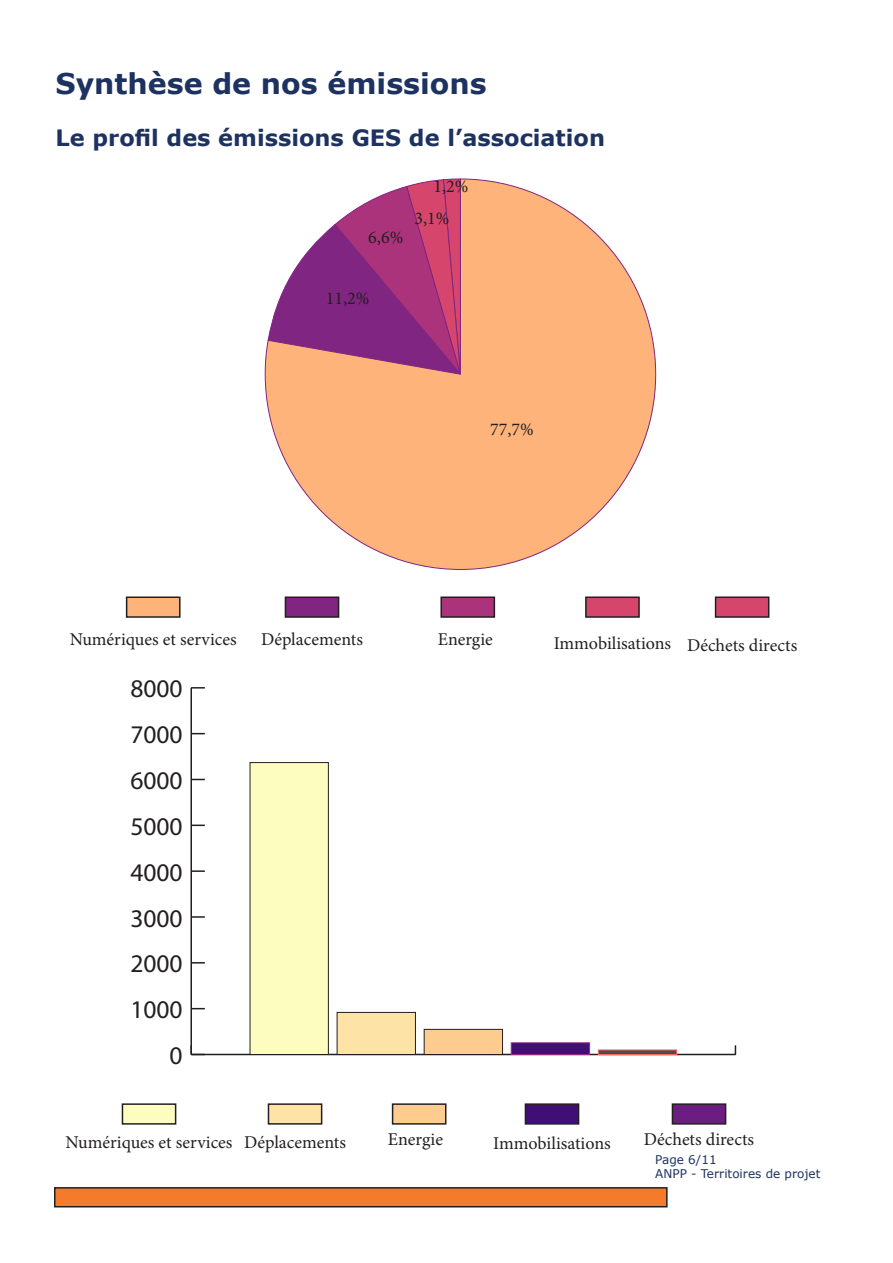
<style>
.page{position:relative;width:893px;height:1263px;background:#fff}
.page>*{position:absolute;margin:0;border:0;box-sizing:border-box;transform-origin:0 0}
.t1{font:700 28.5px "Verdana";color:#1d3260}
.t2{font:25.5px "Myriad Pro";color:#231f20}
.t3{font:700 22.5px "Verdana";color:#1d3260}
.t4{font:18px "Minion Pro";color:#231f20}
.t5{font:12px "Verdana";color:#1d3260}
</style>
<div class="page">
<div style="left:55px;top:1188px;width:612px;height:19px;background:#f47b2c"></div>
<div style="left:54px;top:1187px;width:614px;height:20px;border:2px solid #231f20"></div>
<svg style="left:264px;top:178px;width:392px;height:392px"></svg>
<hr style="left:191px;top:1054px;width:544px;height:1px;background:#231f20">
<hr style="left:190px;top:688px;width:2px;height:366px;background:#231f20">
<svg style="left:190px;top:1045px;width:15px;height:10px"></svg>
<svg style="left:192px;top:1008px;width:13px;height:1px"></svg>
<svg style="left:192px;top:962px;width:13px;height:1px"></svg>
<svg style="left:192px;top:916px;width:13px;height:2px"></svg>
<svg style="left:192px;top:870px;width:13px;height:2px"></svg>
<svg style="left:192px;top:824px;width:13px;height:2px"></svg>
<svg style="left:192px;top:779px;width:13px;height:1px"></svg>
<svg style="left:192px;top:733px;width:13px;height:1px"></svg>
<svg style="left:191px;top:687px;width:14px;height:1px"></svg>
<svg style="left:598px;top:1049px;width:79px;height:6px"></svg>
<div style="left:511px;top:1042px;width:79px;height:13px;background:#3f0f73;border:1px solid #952c80"></div>
<div style="left:424px;top:1029px;width:78px;height:25px;background:#fecc8f"></div>
<div style="left:424px;top:1029px;width:79px;height:26px;border:1px solid #231f20"></div>
<div style="left:337px;top:1012px;width:78px;height:42px;background:#fde3a6"></div>
<div style="left:337px;top:1012px;width:79px;height:43px;border:1px solid #231f20"></div>
<div style="left:250px;top:762px;width:78px;height:292px;background:#fdfdbf"></div>
<div style="left:250px;top:762px;width:79px;height:293px;border:1px solid #231f20"></div>
<div style="left:126px;top:596px;width:55px;height:22px;background:#feb37a;border:2px solid #231f20"></div>
<div style="left:285px;top:596px;width:54px;height:22px;background:#802582;border:2px solid #231f20"></div>
<div style="left:440px;top:596px;width:55px;height:22px;background:#ab337b;border:2px solid #231f20"></div>
<div style="left:585px;top:596px;width:55px;height:22px;background:#d6456c;border:2px solid #231f20"></div>
<div style="left:715px;top:596px;width:54px;height:22px;background:#d6456c;border:2px solid #231f20"></div>
<div style="left:122px;top:1103px;width:54px;height:22px;background:#fdfdbf;border:2px solid #231f20"></div>
<div style="left:268px;top:1103px;width:54px;height:22px;background:#fde3a6;border:2px solid #231f20"></div>
<div style="left:392px;top:1103px;width:54px;height:22px;background:#fecc8f;border:2px solid #231f20"></div>
<div style="left:525px;top:1103px;width:54px;height:22px;background:#3f0f73;border:2px solid #231f20"></div>
<div style="left:672px;top:1103px;width:54px;height:22px;background:#6b1d82;border:2px solid #231f20"></div>
<p class="t1" style="left:56px;top:64px;width:433px">Synthèse de nos émissions</p>
<p class="t3" style="left:56px;top:122px;width:551px">Le profil des émissions GES de l’association</p>
<p class="t4" style="left:433px;top:174px;width:36px">1,2%</p>
<p class="t4" style="left:368px;top:225px;width:36px">6,6%</p>
<p class="t4" style="left:414px;top:206px;width:36px">3,1%</p>
<p class="t4" style="left:326px;top:287px;width:45px">11,2%</p>
<p class="t4" style="left:490px;top:417px;width:45px">77,7%</p>
<p class="t4" style="left:70px;top:627px;width:169px">Numériques et services</p>
<p class="t4" style="left:261px;top:627px;width:103px">Déplacements</p>
<p class="t4" style="left:438px;top:627px;width:57px">Energie</p>
<p class="t4" style="left:554px;top:631px;width:119px">Immobilisations</p>
<p class="t4" style="left:687px;top:634px;width:112px">Déchets directs</p>
<h2 class="t2" style="left:130px;top:673px;width:54px">8000</h2>
<h2 class="t2" style="left:130px;top:719px;width:54px">7000</h2>
<h2 class="t2" style="left:130px;top:765px;width:54px">6000</h2>
<h2 class="t2" style="left:130px;top:810px;width:54px">5000</h2>
<h2 class="t2" style="left:130px;top:856px;width:54px">4000</h2>
<h2 class="t2" style="left:130px;top:902px;width:54px">3000</h2>
<h2 class="t2" style="left:130px;top:948px;width:54px">2000</h2>
<h2 class="t2" style="left:130px;top:994px;width:54px">1000</h2>
<h2 class="t2" style="left:170px;top:1040px;width:15px">0</h2>
<p class="t4" style="left:65px;top:1130px;width:169px">Numériques et services</p>
<p class="t4" style="left:244px;top:1130px;width:103px">Déplacements</p>
<p class="t4" style="left:388px;top:1127px;width:57px">Energie</p>
<p class="t4" style="left:493px;top:1131px;width:119px">Immobilisations</p>
<p class="t4" style="left:644px;top:1127px;width:112px">Déchets directs</p>
<p class="t5" style="left:655px;top:1151px;width:63px">Page 6/11</p>
<p class="t5" style="left:655px;top:1165px;width:167px">ANPP - Territoires de projet</p>
</div>
